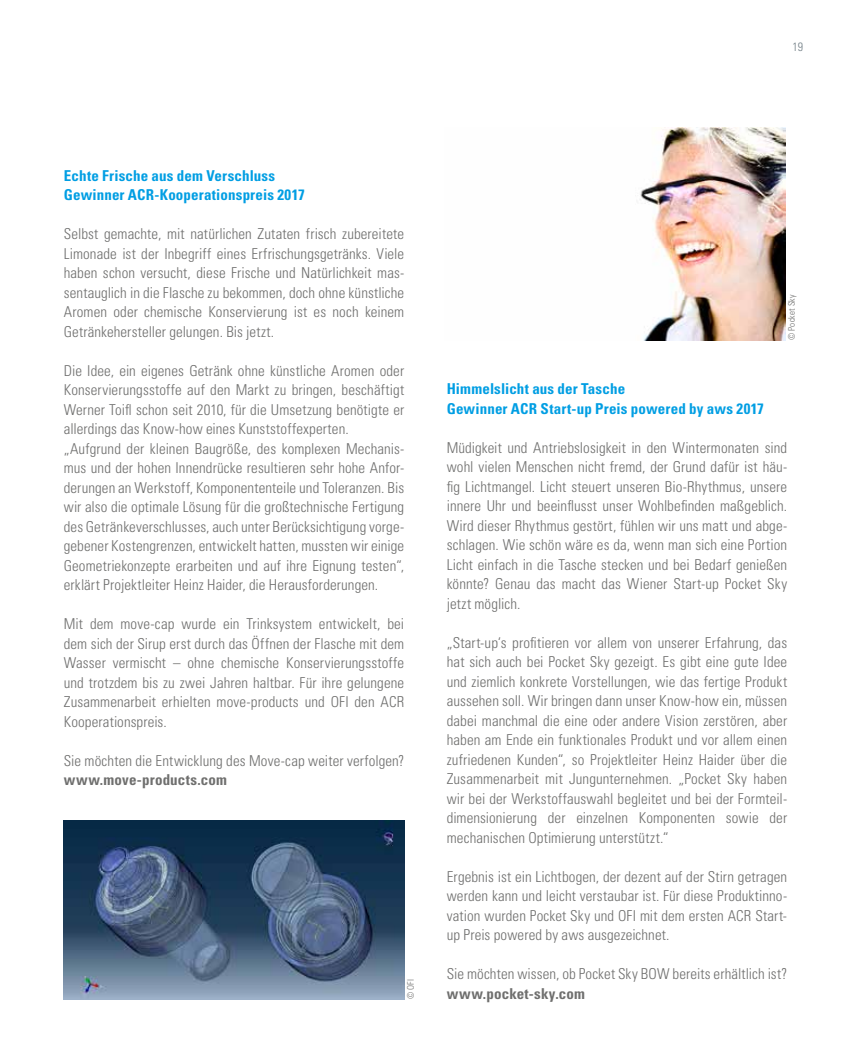
<style>
.page{position:relative;width:851px;height:1063px;background:#fff}
.page>*{position:absolute;margin:0;border:0;box-sizing:border-box;transform-origin:0 0}
.t1{font:300 condensed 15px/19.5px "Univers LT Std";letter-spacing:.005em;color:#6f6f6e;text-align:justify}
.t2{font:700 condensed 15px/19.5px "Univers LT Std";letter-spacing:.01em;color:#009ee3}
.t3{font:700 condensed 15px "Univers LT Std";letter-spacing:.015em;color:#6f6f6e}
.t4{font:300 condensed 12px "Univers LT Std";color:#717e85}
.t5{font:300 condensed 9px "Univers LT Std";letter-spacing:.03em;color:#6f6f6e}
</style>
<div class="page">
<img style="left:64px;top:820px;width:340px;height:179px">
<img style="left:640px;top:127px;width:144px;height:213px">
<p class="t4" style="left:792px;top:39px;width:12px">19</p>
<p class="t2" style="left:64px;top:166px;width:242px">Echte Frische aus dem Verschluss<br>Gewinner ACR-Kooperationspreis 2017</p>
<p class="t1" style="left:64px;top:224px;width:342px">Selbst gemachte, mit natürlichen Zutaten frisch zubereitete Limonade ist der Inbegriff eines Erfrischungsgetränks. Viele haben schon versucht, diese Frische und Natürlichkeit mas&shy;sentauglich in die Flasche zu bekommen, doch ohne künstliche Aromen oder chemische Konservierung ist es noch keinem Getränkehersteller gelungen. Bis jetzt.</p>
<p class="t1" style="left:64px;top:361px;width:342px;text-align:left">Die Idee, ein eigenes Getränk ohne künstliche Aromen oder Konservierungsstoffe auf den Markt zu bringen, beschäftigt Werner Toifl schon seit 2010, für die Umsetzung benötigte er allerdings das Know-how eines Kunststoffexperten. „Aufgrund der kleinen Baugröße, des komplexen Mechanis&shy;mus und der hohen Innendrücke resultieren sehr hohe Anfor&shy;derungen an Werkstoff, Komponententeile und Toleranzen. Bis wir also die optimale Lösung für die großtechnische Fertigung des Getränkeverschlusses, auch unter Berücksichtigung vorge&shy;gebener Kostengrenzen, entwickelt hatten, mussten wir einige Geometriekonzepte erarbeiten und auf ihre Eignung testen“, erklärt Projektleiter Heinz Haider, die Herausforderungen.</p>
<p class="t1" style="left:64px;top:614px;width:342px">Mit dem move-cap wurde ein Trinksystem entwickelt, bei dem sich der Sirup erst durch das Öffnen der Flasche mit dem Wasser vermischt – ohne chemische Konservierungsstoffe und trotzdem bis zu zwei Jahren haltbar. Für ihre gelungene Zusammenarbeit erhielten move-products und OFI den ACR Kooperationspreis.</p>
<p class="t1" style="left:64px;top:751px;width:342px">Sie möchten die Entwicklung des Move-cap weiter verfolgen?</p>
<p class="t3" style="left:64px;top:771px;width:165px">www.move-products.com</p>
<p class="t5" style="left:786px;top:340px;width:48px;rotate:-90deg">© Pocket Sky</p>
<p class="t2" style="left:446px;top:379px;width:318px">Himmelslicht aus der Tasche<br>Gewinner ACR Start-up Preis powered by aws 2017</p>
<p class="t1" style="left:446px;top:438px;width:342px">Müdigkeit und Antriebslosigkeit in den Wintermonaten sind wohl vielen Menschen nicht fremd, der Grund dafür ist häu&shy;fig Lichtmangel. Licht steuert unseren Bio-Rhythmus, unsere innere Uhr und beeinflusst unser Wohlbefinden maßgeblich.<br>Wird dieser Rhythmus gestört, fühlen wir uns matt und abge&shy;schlagen. Wie schön wäre es da, wenn man sich eine Portion Licht einfach in die Tasche stecken und bei Bedarf genießen könnte? Genau das macht das Wiener Start-up Pocket Sky jetzt möglich.</p>
<p class="t1" style="left:446px;top:633px;width:342px">„Start-up‘s profitieren vor allem von unserer Erfahrung, das hat sich auch bei Pocket Sky gezeigt. Es gibt eine gute Idee und ziemlich konkrete Vorstellungen, wie das fertige Produkt aussehen soll. Wir bringen dann unser Know-how ein, müssen dabei manchmal die eine oder andere Vision zerstören, aber haben am Ende ein funktionales Produkt und vor allem einen zufriedenen Kunden“, so Projektleiter Heinz Haider über die Zusammenarbeit mit Jungunternehmen. „Pocket Sky haben wir bei der Werkstoffauswahl begleitet und bei der Formteil&shy;dimensionierung der einzelnen Komponenten sowie der mechanischen Optimierung unterstützt.“</p>
<p class="t1" style="left:446px;top:867px;width:342px">Ergebnis ist ein Lichtbogen, der dezent auf der Stirn getragen werden kann und leicht verstaubar ist. Für diese Produktinno&shy;vation wurden Pocket Sky und OFI mit dem ersten ACR Start&shy;up Preis powered by aws ausgezeichnet.</p>
<p class="t1" style="left:446px;top:964px;width:342px">Sie möchten wissen, ob Pocket Sky BOW bereits erhältlich ist?</p>
<p class="t5" style="left:405px;top:999px;width:22px;rotate:-90deg">© OFI</p>
<p class="t3" style="left:446px;top:984px;width:140px">www.pocket-sky.com</p>
</div>
